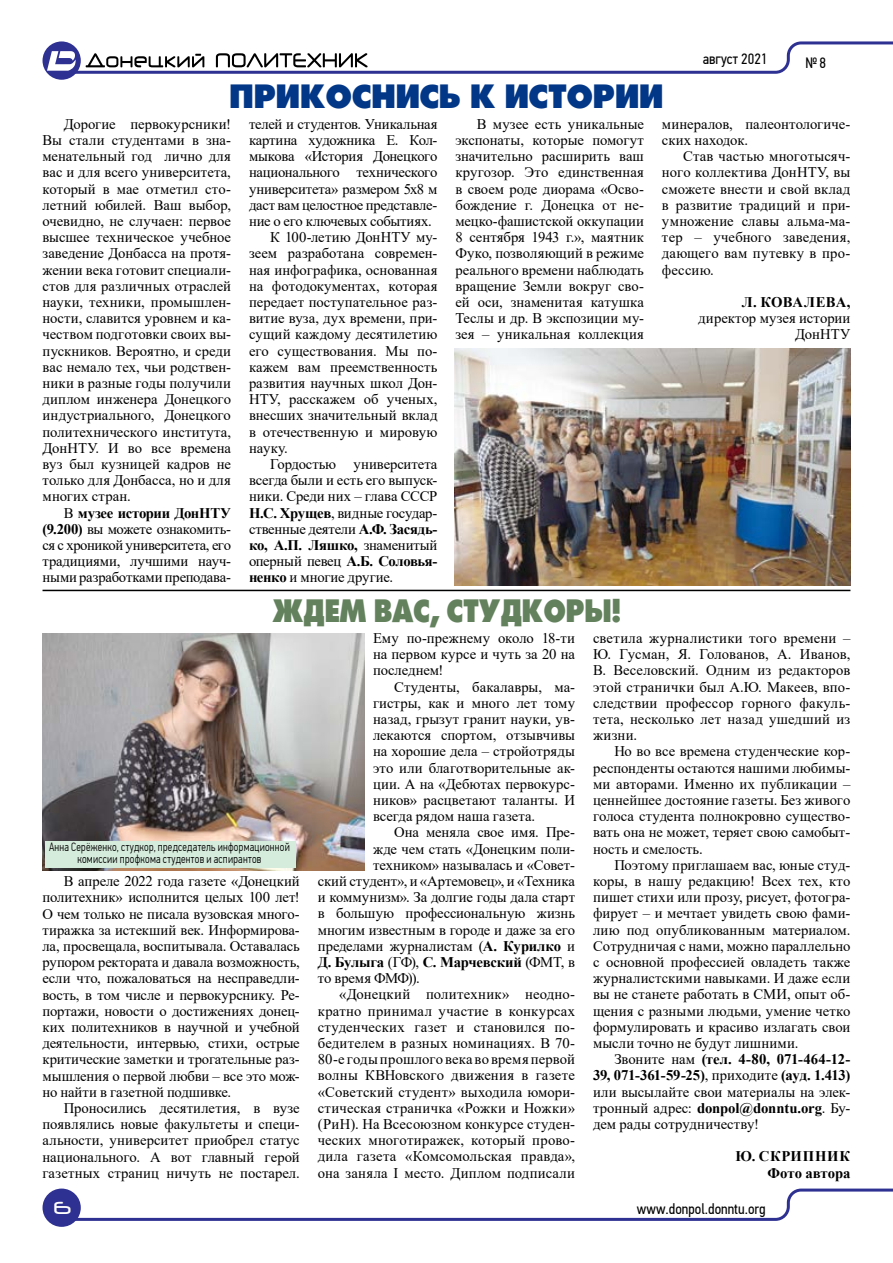
<style>
.page{position:relative;width:893px;height:1263px;background:#fff}
.page>*{position:absolute;margin:0;border:0;box-sizing:border-box;transform-origin:0 0}
.t1{font:35.85px "Futura Press Press";color:#023787}
.t2{font:34.5px "Futura Press Press";color:#62815c;scale:.87 1}
.t3{font:500 19.5px "Neuropol";color:#fff}
.t4{font:15px "PF Din Text Cond Pro";color:#000}
.t5{font:14.7px/16.2px "Times New Roman";color:#000;text-align:justify}
.t6{font:14.7px "Times New Roman";letter-spacing:-.02em;color:#000}
.t7{font:14.7px "Times New Roman";letter-spacing:.02em;color:#000}
.t8{font:700 14.7px/16.2px "Times New Roman";letter-spacing:-.005em;color:#000;text-align:right}
.t9{font:14.7px "Times New Roman";letter-spacing:-.025em;color:#000}
.t10{font:300 12px/12px "PF Din Text Cond Pro";letter-spacing:.025em;color:#000;text-align:center;scale:.9 1}
.s1{font-weight:700}
.s2{font-weight:400}
</style>
<div class="page">
<div style="left:43px;top:41px;width:38px;height:39px;background:#2e3092;border-radius:50%"></div>
<svg style="left:47px;top:41px;width:846px;height:33px"></svg>
<div style="left:43px;top:1188px;width:38px;height:39px;background:#2e3092;border-radius:50%"></div>
<svg style="left:50px;top:1188px;width:843px;height:33px"></svg>
<hr style="left:43px;top:590px;width:807px;height:1px;background:#000">
<img style="left:454px;top:349px;width:396px;height:236px">
<img style="left:43px;top:634px;width:321px;height:236px">
<div style="left:45px;top:841px;width:251px;height:27px;background:#d5ebdb"></div>
<p class="t4" style="left:703px;top:50px;width:66px">август 2021</p>
<p class="t4" style="left:805px;top:54px;width:22px">№ 8</p>
<h1 class="t1" style="left:230px;top:75px;width:435px">ПРИКОСНИСЬ К ИСТОРИИ</h1>
<p class="t5" style="left:43px;top:115px;width:190px;text-indent:21px">Дорогие первокурсники!<br>Вы стали студентами в зна&shy;менательный год лично для вас и для всего университета, который в мае отметил сто&shy;летний юбилей. Ваш выбор, очевидно, не случаен: первое высшее техническое учебное заведение Донбасса на протя&shy;жении века готовит специали&shy;стов для различных отраслей науки, техники, промышлен&shy;ности, славится уровнем и ка&shy;чеством подготовки своих вы&shy;пускников. Вероятно, и среди вас немало тех, чьи родствен&shy;ники в разные годы получили диплом инженера Донецкого индустриального, Донецкого политехнического института, ДонНТУ. И во все времена вуз был кузницей кадров не только для Донбасса, но и для многих стран.</p>
<p class="t5" style="left:43px;top:504px;width:190px;text-indent:21px">В <span class="s1">музее истории ДонНТУ (9.200)</span> вы можете ознакомить&shy;ся с хроникой университета, его традициями, лучшими науч&shy;ными разработками преподава-</p>
<p class="t6" style="left:249px;top:113px;width:190px">телей и студентов. Уникальная</p>
<p class="t6" style="left:249px;top:130px;width:190px">картина художника Е. Кол-</p>
<p class="t9" style="left:249px;top:146px;width:190px">мыкова «История Донецкого</p>
<p class="t9" style="left:249px;top:162px;width:190px">национального технического</p>
<p class="t5" style="left:249px;top:180px;width:190px">университета» размером 5х8 м</p>
<p class="t6" style="left:249px;top:194px;width:190px">даст вам целостное представле-</p>
<p class="t5" style="left:249px;top:212px;width:184px">ние о его ключевых событиях.</p>
<p class="t5" style="left:270px;top:229px;width:169px">К 100-летию ДонНТУ му-</p>
<p class="t5" style="left:249px;top:245px;width:190px">зеем разработана современ-</p>
<p class="t5" style="left:249px;top:261px;width:190px">ная инфографика, основанная</p>
<p class="t5" style="left:249px;top:277px;width:190px">на фотодокументах, которая</p>
<p class="t5" style="left:249px;top:293px;width:190px">передает поступательное раз-</p>
<p class="t5" style="left:249px;top:310px;width:190px">витие вуза, дух времени, при-</p>
<p class="t5" style="left:249px;top:326px;width:190px">сущий каждому десятилетию</p>
<p class="t5" style="left:249px;top:342px;width:190px">его существования. Мы по-</p>
<p class="t5" style="left:249px;top:358px;width:190px">кажем вам преемственность</p>
<p class="t5" style="left:249px;top:374px;width:190px">развития научных школ Дон-</p>
<p class="t5" style="left:249px;top:391px;width:190px">НТУ, расскажем об ученых,</p>
<p class="t5" style="left:249px;top:407px;width:190px">внесших значительный вклад</p>
<p class="t5" style="left:249px;top:423px;width:190px">в отечественную и мировую</p>
<p class="t5" style="left:249px;top:439px;width:40px">науку.</p>
<p class="t5" style="left:270px;top:455px;width:169px">Гордостью университета</p>
<p class="t5" style="left:249px;top:472px;width:190px">всегда были и есть его выпуск-</p>
<p class="t5" style="left:249px;top:488px;width:190px">ники. Среди них – глава СССР</p>
<p class="t6" style="left:249px;top:502px;width:190px"><span class="s1">Н.С. Хрущев</span>, видные государ-</p>
<p class="t5" style="left:249px;top:520px;width:190px">ственные деятели <span class="s1">А.Ф. Засядь-</span></p>
<p class="t8" style="left:249px;top:537px;width:190px">ко, А.П. Ляшко, <span class="s2">знаменитый</span></p>
<p class="t9" style="left:249px;top:551px;width:190px">оперный певец <span class="s1">А.Б. Соловья-</span></p>
<p class="t5" style="left:249px;top:569px;width:146px"><span class="s1">ненко</span> и многие другие.</p>
<p class="t5" style="left:455px;top:115px;width:190px;text-indent:21px">В музее есть уникальные экспонаты, которые помогут значительно расширить ваш кругозор. Это единственная в своем роде диорама «Осво&shy;бождение г. Донецка от не&shy;мецко-фашистской оккупации 8 сентября 1943 г.», маятник Фуко, позволяющий в режиме реального времени наблюдать вращение Земли вокруг сво&shy;ей оси, знаменитая катушка Теслы и др. В экспозиции му&shy;зея – уникальная коллекция</p>
<p class="t5" style="left:662px;top:115px;width:190px">минералов, палеонтологиче&shy;ских находок.</p>
<p class="t5" style="left:662px;top:148px;width:190px;text-indent:21px">Став частью многотысяч&shy;ного коллектива ДонНТУ, вы сможете внести и свой вклад в развитие традиций и при&shy;умножение славы альма-ма&shy;тер – учебного заведения, дающего вам путевку в про&shy;фессию.</p>
<p class="t8" style="left:742px;top:294px;width:110px">Л. КОВАЛЕВА,</p>
<p class="t5" style="left:698px;top:310px;width:154px;text-align:right">директор музея истории<br>ДонНТУ</p>
<h2 class="t2" style="left:273px;top:591px;width:402px">ЖДЕМ ВАС, СТУДКОРЫ!</h2>
<p class="t10" style="left:49px;top:841px;width:269px">Анна Серёженко, студкор, председатель информационной комиссии профкома студентов и аспирантов</p>
<p class="t5" style="left:43px;top:873px;width:259px;text-indent:21px">В апреле 2022 года газете «Донецкий политехник» исполнится целых 100 лет!<br>О чем только не писала вузовская много&shy;тиражка за истекший век. Информирова&shy;ла, просвещала, воспитывала. Оставалась рупором ректората и давала возможность, если что, пожаловаться на несправедли&shy;вость, в том числе и первокурснику. Ре&shy;портажи, новости о достижениях донец&shy;ких политехников в научной и учебной деятельности, интервью, стихи, острые критические заметки и трогательные раз&shy;мышления о первой любви – все это мож&shy;но найти в газетной подшивке.</p>
<p class="t5" style="left:43px;top:1099px;width:259px;text-indent:21px">Проносились десятилетия, в вузе появлялись новые факультеты и специ&shy;альности, университет приобрел статус национального. А вот главный герой газетных страниц ничуть не постарел.</p>
<p class="t5" style="left:373px;top:629px;width:204px">Ему по-прежнему около 18-ти на первом курсе и чуть за 20 на последнем!</p>
<p class="t5" style="left:373px;top:678px;width:204px;text-indent:21px">Студенты, бакалавры, ма&shy;гистры, как и много лет тому назад, грызут гранит науки, ув&shy;лекаются спортом, отзывчивы на хорошие дела – стройотряды это или благотворительные ак&shy;ции. А на «Дебютах первокурс&shy;ников» расцветают таланты. И всегда рядом наша газета.</p>
<p class="t5" style="left:394px;top:824px;width:182px">Она меняла свое имя. Пре-</p>
<p class="t5" style="left:373px;top:840px;width:204px">жде чем стать «Донецким поли-</p>
<p class="t5" style="left:373px;top:856px;width:204px">техником» называлась и «Совет-</p>
<p class="t5" style="left:318px;top:872px;width:259px">ский студент», и «Артемовец», и «Техника</p>
<p class="t5" style="left:318px;top:889px;width:259px">и коммунизм». За долгие годы дала старт</p>
<p class="t5" style="left:318px;top:905px;width:259px">в большую профессиональную жизнь</p>
<p class="t5" style="left:318px;top:921px;width:259px">многим известным в городе и даже за его</p>
<p class="t5" style="left:318px;top:937px;width:259px">пределами журналистам (<span class="s1">А. Курилко</span> и</p>
<p class="t8" style="left:318px;top:953px;width:259px">Д. Булыга <span class="s2">(ГФ),</span> С. Марчевский <span class="s2">(ФМТ, в</span></p>
<p class="t5" style="left:318px;top:970px;width:103px">то время ФМФ)).</p>
<p class="t5" style="left:339px;top:986px;width:237px">«Донецкий политехник» неодно-</p>
<p class="t7" style="left:318px;top:1000px;width:259px">кратно принимал участие в конкурсах</p>
<p class="t5" style="left:318px;top:1018px;width:259px">студенческих газет и становился по-</p>
<p class="t7" style="left:318px;top:1033px;width:259px">бедителем в разных номинациях. В 70-</p>
<p class="t5" style="left:318px;top:1051px;width:259px">80-е годы прошлого века во время первой</p>
<p class="t5" style="left:318px;top:1067px;width:259px">волны КВНовского движения в газете</p>
<p class="t5" style="left:318px;top:1083px;width:259px">«Советский студент» выходила юмори-</p>
<p class="t7" style="left:318px;top:1097px;width:259px">стическая страничка «Рожки и Ножки»</p>
<p class="t5" style="left:318px;top:1115px;width:259px">(РиН). На Всесоюзном конкурсе студен-</p>
<p class="t5" style="left:318px;top:1132px;width:259px">ческих многотиражек, который прово-</p>
<p class="t5" style="left:318px;top:1148px;width:259px">дила газета «Комсомольская правда»,</p>
<p class="t5" style="left:318px;top:1164px;width:259px">она заняла I место. Диплом подписали</p>
<p class="t5" style="left:593px;top:629px;width:259px">светила журналистики того времени – Ю. Гусман, Я. Голованов, А. Иванов, В. Веселовский. Одним из редакторов этой странички был А.Ю. Макеев, впо&shy;следствии профессор горного факуль&shy;тета, несколько лет назад ушедший из жизни.</p>
<p class="t5" style="left:593px;top:743px;width:259px;text-indent:21px">Но во все времена студенческие кор&shy;респонденты остаются нашими любимы&shy;ми авторами. Именно их публикации – ценнейшее достояние газеты. Без живого голоса студента полнокровно существо&shy;вать она не может, теряет свою самобыт&shy;ность и смелость.</p>
<p class="t5" style="left:593px;top:856px;width:259px;text-indent:21px">Поэтому приглашаем вас, юные студ&shy;коры, в нашу редакцию! Всех тех, кто пишет стихи или прозу, рисует, фотогра&shy;фирует – и мечтает увидеть свою фами&shy;лию под опубликованным материалом.<br>Сотрудничая с нами, можно параллельно с основной профессией овладеть также журналистскими навыками. И даже если вы не станете работать в СМИ, опыт об&shy;щения с разными людьми, умение четко формулировать и красиво излагать свои мысли точно не будут лишними.</p>
<p class="t5" style="left:593px;top:1051px;width:259px;text-indent:21px">Звоните нам <span class="s1">(тел. 4-80, 071-464-12- 39, 071-361-59-25)</span>, приходите <span class="s1">(ауд. 1.413) </span>или высылайте свои материалы на элек&shy;тронный адрес: <span class="s1">donpol@donntu.org</span>. Бу&shy;дем рады сотрудничеству!</p>
<p class="t8" style="left:735px;top:1148px;width:116px">Ю. СКРИПНИК<br>Фото автора</p>
<h3 class="t3" style="left:53px;top:1199px;width:20px">6</h3>
<p class="t4" style="left:637px;top:1200px;width:130px">www.donpol.donntu.org</p>
</div>
